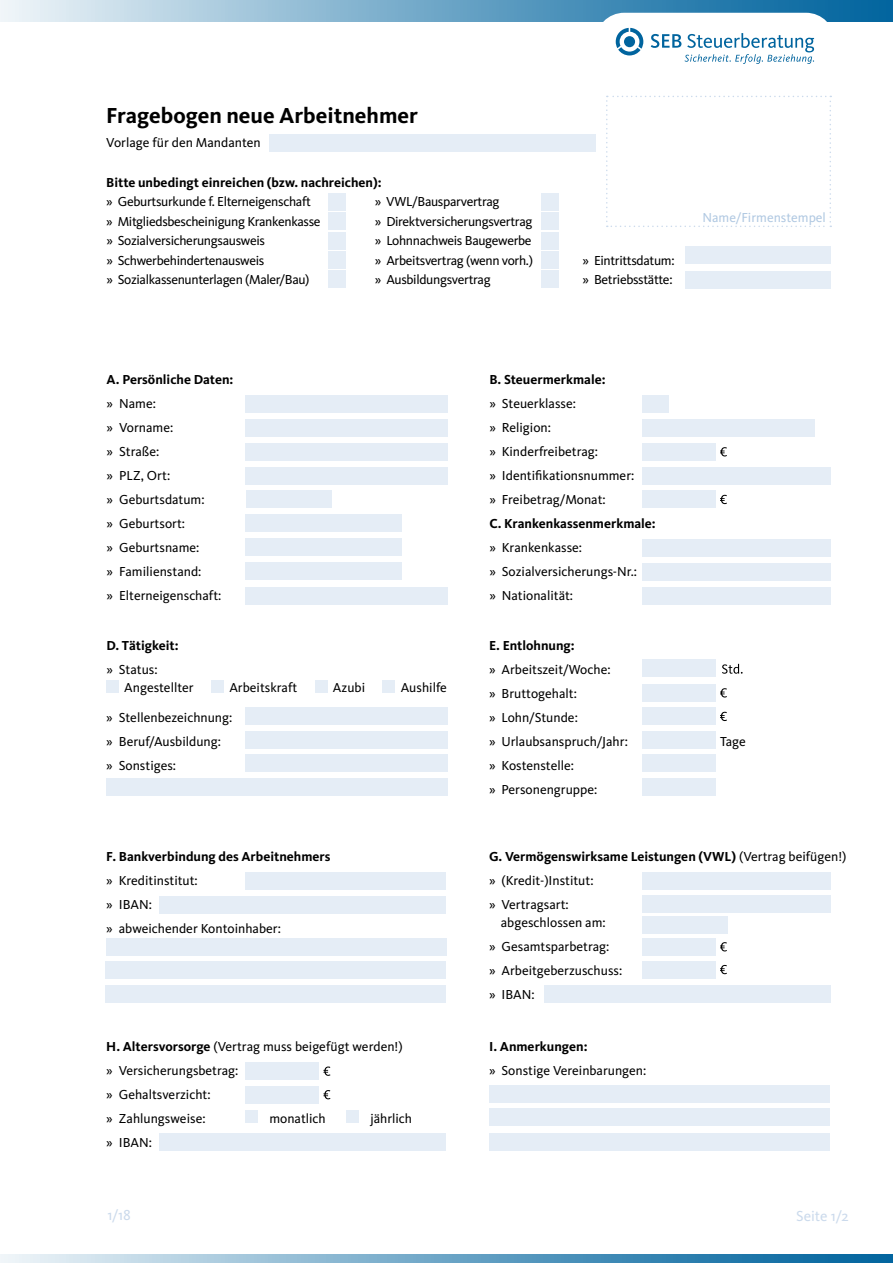
<style>
.page{position:relative;width:893px;height:1263px;background:#fff}
.page>*{position:absolute;margin:0;border:0;box-sizing:border-box;transform-origin:0 0}
.t1{font:700 22.5px "CDU Kievit";color:#000}
.t2{font:15px "CDU Kievit";color:#cbdaec}
.t3{font:13.5px/24px "CDU Kievit";color:#000}
.t4{font:13.5px "CDU Kievit";letter-spacing:-.025em;color:#000}
.t5{font:700 13.5px "CDU Kievit";color:#000}
.t6{font:13.5px "CDU Kievit";color:#b1c9e2}
.s1{font-weight:700}
</style>
<div class="page">
<div style="left:0;top:0;width:893px;height:21px;background:linear-gradient(to right,#e7f0f5,#00619c)"></div>
<svg style="left:0;top:1254px;width:893px;height:9px;background:#6fa7c7"></svg>
<div style="left:595px;top:13px;width:240px;height:57px;background:#fff;border-radius:29px"></div>
<svg style="left:616px;top:28px;width:27px;height:27px"></svg>
<svg style="left:651px;top:33px;width:163px;height:31px"></svg>
<div style="left:246px;top:396px;width:202px;height:17px;background:#e5edf6"></div>
<div style="left:246px;top:443px;width:202px;height:17px;background:#e5edf6"></div>
<div style="left:246px;top:419px;width:202px;height:17px;background:#e5edf6"></div>
<div style="left:246px;top:467px;width:202px;height:17px;background:#e5edf6"></div>
<div style="left:246px;top:539px;width:156px;height:17px;background:#e5edf6"></div>
<div style="left:246px;top:515px;width:156px;height:17px;background:#e5edf6"></div>
<div style="left:246px;top:562px;width:156px;height:17px;background:#e5edf6"></div>
<svg style="left:606px;top:96px;width:225px;height:131px"></svg>
<div style="left:642px;top:419px;width:173px;height:17px;background:#e5edf6"></div>
<div style="left:642px;top:491px;width:73px;height:17px;background:#e5edf6"></div>
<div style="left:246px;top:587px;width:202px;height:17px;background:#e5edf6"></div>
<div style="left:642px;top:660px;width:73px;height:17px;background:#e5edf6"></div>
<div style="left:642px;top:731px;width:73px;height:17px;background:#e5edf6"></div>
<div style="left:642px;top:778px;width:73px;height:17px;background:#e5edf6"></div>
<div style="left:246px;top:708px;width:202px;height:17px;background:#e5edf6"></div>
<div style="left:246px;top:731px;width:202px;height:17px;background:#e5edf6"></div>
<div style="left:642px;top:872px;width:189px;height:17px;background:#e5edf6"></div>
<div style="left:642px;top:895px;width:189px;height:17px;background:#e5edf6"></div>
<div style="left:246px;top:872px;width:200px;height:17px;background:#e5edf6"></div>
<svg style="left:722px;top:664px;width:21px;height:10px"></svg>
<svg style="left:720px;top:495px;width:7px;height:9px"></svg>
<div style="left:642px;top:684px;width:73px;height:17px;background:#e5edf6"></div>
<svg style="left:720px;top:688px;width:7px;height:9px"></svg>
<div style="left:642px;top:708px;width:73px;height:17px;background:#e5edf6"></div>
<div style="left:642px;top:755px;width:73px;height:17px;background:#e5edf6"></div>
<svg style="left:720px;top:712px;width:7px;height:9px"></svg>
<div style="left:642px;top:938px;width:73px;height:17px;background:#e5edf6"></div>
<svg style="left:720px;top:942px;width:7px;height:9px"></svg>
<div style="left:642px;top:961px;width:73px;height:17px;background:#e5edf6"></div>
<svg style="left:720px;top:965px;width:7px;height:9px"></svg>
<div style="left:246px;top:1063px;width:73px;height:17px;background:#e5edf6"></div>
<svg style="left:323px;top:1066px;width:7px;height:10px"></svg>
<div style="left:246px;top:1086px;width:73px;height:17px;background:#e5edf6"></div>
<svg style="left:323px;top:1090px;width:7px;height:9px"></svg>
<div style="left:642px;top:443px;width:73px;height:17px;background:#e5edf6"></div>
<svg style="left:720px;top:447px;width:7px;height:9px"></svg>
<div style="left:642px;top:396px;width:26px;height:17px;background:#e5edf6"></div>
<div style="left:544px;top:986px;width:287px;height:17px;background:#e5edf6"></div>
<div style="left:106px;top:938px;width:340px;height:17px;background:#e5edf6"></div>
<div style="left:489px;top:1086px;width:341px;height:17px;background:#e5edf6"></div>
<div style="left:160px;top:1133px;width:286px;height:17px;background:#e5edf6"></div>
<div style="left:160px;top:896px;width:286px;height:17px;background:#e5edf6"></div>
<div style="left:642px;top:539px;width:189px;height:17px;background:#e5edf6"></div>
<div style="left:642px;top:587px;width:189px;height:17px;background:#e5edf6"></div>
<div style="left:642px;top:563px;width:189px;height:17px;background:#e5edf6"></div>
<div style="left:642px;top:467px;width:189px;height:17px;background:#e5edf6"></div>
<div style="left:269px;top:134px;width:326px;height:17px;background:#e5edf6"></div>
<div style="left:686px;top:247px;width:145px;height:17px;background:#e5edf6"></div>
<div style="left:329px;top:194px;width:17px;height:17px;background:#e5edf6"></div>
<div style="left:541px;top:194px;width:17px;height:17px;background:#e5edf6"></div>
<div style="left:329px;top:213px;width:17px;height:17px;background:#e5edf6"></div>
<div style="left:541px;top:213px;width:17px;height:17px;background:#e5edf6"></div>
<div style="left:329px;top:232px;width:17px;height:17px;background:#e5edf6"></div>
<div style="left:541px;top:232px;width:17px;height:17px;background:#e5edf6"></div>
<div style="left:329px;top:251px;width:17px;height:17px;background:#e5edf6"></div>
<div style="left:541px;top:251px;width:17px;height:17px;background:#e5edf6"></div>
<div style="left:329px;top:270px;width:17px;height:17px;background:#e5edf6"></div>
<div style="left:541px;top:270px;width:17px;height:17px;background:#e5edf6"></div>
<div style="left:686px;top:271px;width:145px;height:17px;background:#e5edf6"></div>
<div style="left:246px;top:491px;width:85px;height:17px;background:#e5edf6"></div>
<div style="left:642px;top:917px;width:86px;height:17px;background:#e5edf6"></div>
<div style="left:106px;top:961px;width:340px;height:17px;background:#e5edf6"></div>
<div style="left:489px;top:1108px;width:341px;height:17px;background:#e5edf6"></div>
<div style="left:106px;top:986px;width:340px;height:17px;background:#e5edf6"></div>
<div style="left:489px;top:1133px;width:341px;height:17px;background:#e5edf6"></div>
<div style="left:246px;top:755px;width:202px;height:17px;background:#e5edf6"></div>
<div style="left:107px;top:778px;width:341px;height:17px;background:#e5edf6"></div>
<div style="left:246px;top:1110px;width:12px;height:12px;background:#e5edf6"></div>
<div style="left:347px;top:1110px;width:12px;height:12px;background:#e5edf6"></div>
<div style="left:106px;top:680px;width:12px;height:12px;background:#e5edf6"></div>
<div style="left:211px;top:680px;width:12px;height:12px;background:#e5edf6"></div>
<div style="left:315px;top:680px;width:12px;height:12px;background:#e5edf6"></div>
<div style="left:383px;top:680px;width:12px;height:12px;background:#e5edf6"></div>
<h1 class="t1" style="left:106px;top:102px;width:313px">Fragebogen neue Arbeitnehmer</h1>
<p class="t3" style="left:106px;top:131px;width:156px">Vorlage für den Mandanten</p>
<p class="t5" style="left:106px;top:174px;width:277px">Bitte unbedingt einreichen (bzw. nachreichen):</p>
<p class="t4" style="left:106px;top:194px;width:206px">» Geburtsurkunde f. Elterneigenschaft</p>
<p class="t4" style="left:375px;top:194px;width:126px">» VWL/Bausparvertrag</p>
<p class="t4" style="left:106px;top:214px;width:216px">» Mitgliedsbescheinigung Krankenkasse</p>
<p class="t4" style="left:375px;top:214px;width:159px">» Direktversicherungsvertrag</p>
<p class="t4" style="left:106px;top:233px;width:160px">» Sozialversicherungsausweis</p>
<p class="t4" style="left:375px;top:233px;width:158px">» Lohnnachweis Baugewerbe</p>
<p class="t4" style="left:106px;top:253px;width:160px">» Schwerbehindertenausweis</p>
<p class="t4" style="left:375px;top:253px;width:160px">» Arbeitsvertrag (wenn vorh.)</p>
<p class="t4" style="left:583px;top:253px;width:93px">» Eintrittsdatum:</p>
<p class="t4" style="left:106px;top:272px;width:205px">» Sozialkassenunterlagen (Maler/Bau)</p>
<p class="t4" style="left:375px;top:272px;width:117px">» Ausbildungsvertrag</p>
<p class="t4" style="left:583px;top:272px;width:91px">» Betriebsstätte:</p>
<p class="t6" style="left:702px;top:210px;width:125px">Name/Firmenstempel</p>
<p class="t5" style="left:107px;top:372px;width:128px">A. Persönliche Daten:</p>
<p class="t3" style="left:107px;top:392px;width:116px">» Name:<br>» Vorname:<br>» Straße:<br>» PLZ, Ort:<br>» Geburtsdatum:<br>» Geburtsort:<br>» Geburtsname:<br>» Familienstand:<br>» Elterneigenschaft:</p>
<p class="t5" style="left:106px;top:638px;width:74px">D. Tätigkeit:</p>
<p class="t3" style="left:124px;top:661px;width:71px;line-height:18px;text-indent:-18px">» Status:<br>Angestellter</p>
<p class="t3" style="left:229px;top:676px;width:69px">Arbeitskraft</p>
<p class="t3" style="left:333px;top:676px;width:34px">Azubi</p>
<p class="t3" style="left:401px;top:676px;width:48px">Aushilfe</p>
<p class="t3" style="left:106px;top:706px;width:128px">» Stellenbezeichnung: » Beruf/Ausbildung:<br>» Sonstiges:</p>
<p class="t5" style="left:489px;top:372px;width:118px">B. Steuermerkmale:</p>
<p class="t3" style="left:489px;top:392px;width:147px">» Steuerklasse:<br>» Religion:<br>» Kinderfreibetrag:<br>» Identifikationsnummer: » Freibetrag/Monat:</p>
<p class="t5" style="left:489px;top:516px;width:168px">C. Krankenkassenmerkmale:</p>
<p class="t3" style="left:489px;top:536px;width:149px">» Krankenkasse:<br>» Sozialversicherungs-Nr.: » Nationalität:</p>
<p class="t5" style="left:489px;top:638px;width:87px">E. Entlohnung:</p>
<p class="t3" style="left:489px;top:658px;width:140px">» Arbeitszeit/Woche:<br>» Bruttogehalt:<br>» Lohn/Stunde:<br>» Urlaubsanspruch/Jahr:</p>
<p class="t3" style="left:489px;top:754px;width:110px">» Kostenstelle:<br>» Personengruppe:</p>
<p class="t3" style="left:720px;top:730px;width:27px">Tage</p>
<p class="t5" style="left:106px;top:848px;width:226px">F. Bankverbindung des Arbeitnehmers</p>
<p class="t3" style="left:106px;top:868px;width:176px">» Kreditinstitut:<br>» IBAN:<br>» abweichender Kontoinhaber:</p>
<p class="t3" style="left:106px;top:1034px;width:298px"><span class="s1">H. Altersvorsorge</span> (Vertrag muss beigefügt werden!) » Versicherungsbetrag:<br>» Gehaltsverzicht:<br>» Zahlungsweise:</p>
<p class="t3" style="left:269px;top:1106px;width:58px">monatlich</p>
<p class="t3" style="left:370px;top:1106px;width:43px">jährlich</p>
<p class="t3" style="left:106px;top:1130px;width:47px">» IBAN:</p>
<p class="t3" style="left:489px;top:844px;width:359px"><span class="s1">G. Vermögenswirksame Leistungen (VWL)</span> (Vertrag beifügen!) » (Kredit-)Institut:<br>» Vertragsart:</p>
<p class="t3" style="left:489px;top:910px;width:135px;text-indent:12px">abgeschlossen am:<br>» Gesamtsparbetrag:<br>» Arbeitgeberzuschuss: » IBAN:</p>
<p class="t5" style="left:489px;top:1038px;width:100px">I. Anmerkungen:</p>
<p class="t3" style="left:489px;top:1058px;width:159px">» Sonstige Vereinbarungen:</p>
<p class="t2" style="left:107px;top:1207px;width:25px">1/18</p>
<p class="t2" style="left:796px;top:1207px;width:54px">Seite 1/2</p>
</div>
